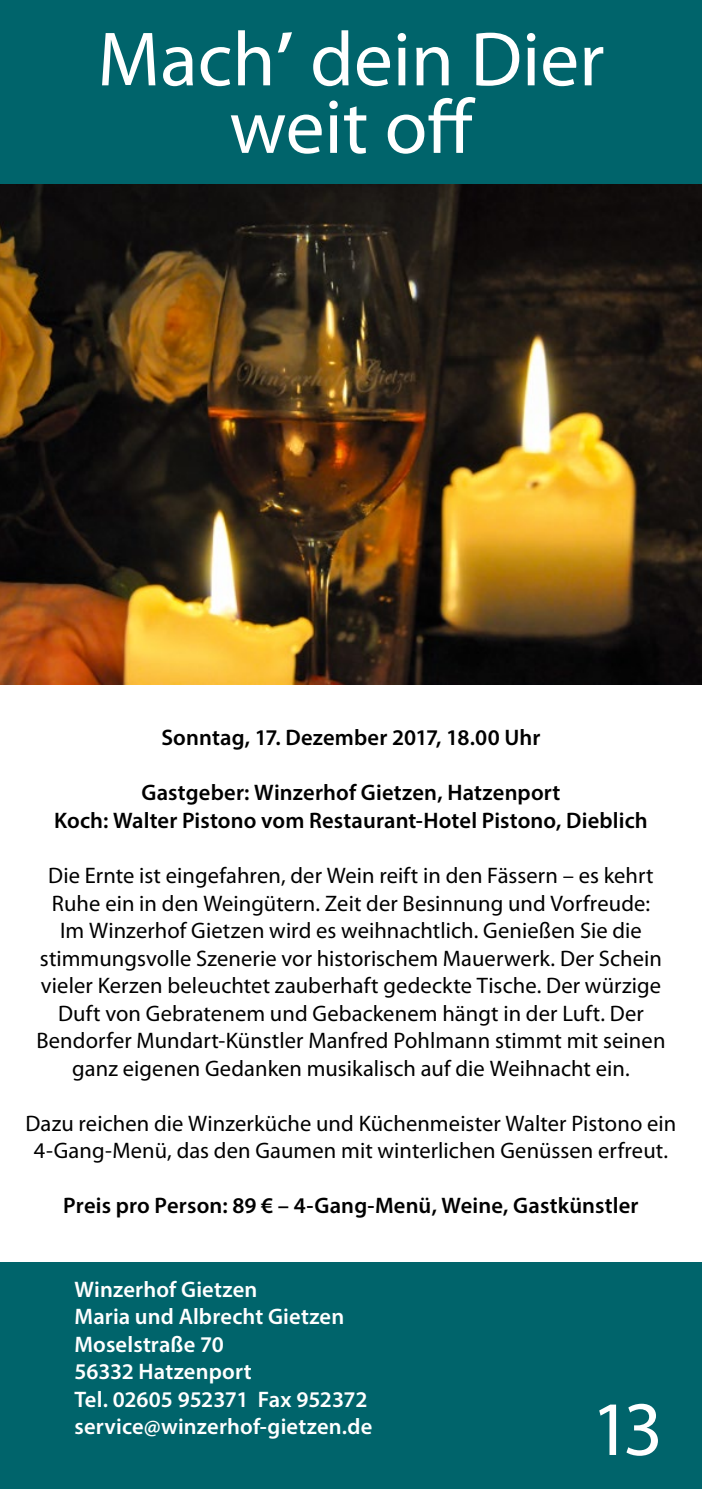
<style>
.page{position:relative;width:702px;height:1489px;background:#fff}
.page>*{position:absolute;margin:0;border:0;box-sizing:border-box;transform-origin:0 0}
.t1{font:77.5px/67.5px "Myriad Pro";color:#fff;text-align:center}
.t2{font:22.5px/27.5px "Myriad Pro";letter-spacing:.005em;color:#000;text-align:center}
.t3{font:600 22.5px/27.5px "Myriad Pro";letter-spacing:.005em;color:#000;text-align:center}
.t4{font:600 22.5px/27.5px "Myriad Pro";letter-spacing:.005em;color:#fff}
.s1{font-weight:600}
</style>
<div class="page">
<div style="left:0;top:1261px;width:702px;height:227px;background:#00646b"></div>
<div style="left:0;top:0;width:702px;height:185px;background:#00646b"></div>
<img style="left:0;top:184px;width:702px;height:500px">
<h1 class="t1" style="left:97px;top:24px;width:508px">Mach<span class="s1">’</span> dein Dier weit off</h1>
<p class="t3" style="left:161px;top:723px;width:380px">Sonntag, 17. Dezember 2017, 18.00 Uhr</p>
<p class="t3" style="left:54px;top:778px;width:595px">Gastgeber: Winzerhof Gietzen, Hatzenport<br>Koch: Walter Pistono vom Restaurant-Hotel Pistono, Dieblich</p>
<p class="t2" style="left:36px;top:861px;width:630px">Die Ernte ist eingefahren, der Wein reift in den Fässern – es kehrt Ruhe ein in den Weingütern. Zeit der Besinnung und Vorfreude:<br>Im Winzerhof Gietzen wird es weihnachtlich. Genießen Sie die stimmungsvolle Szenerie vor historischem Mauerwerk. Der Schein vieler Kerzen beleuchtet zauberhaft gedeckte Tische. Der würzige Duft von Gebratenem und Gebackenem hängt in der Luft. Der Bendorfer Mundart-Künstler Manfred Pohlmann stimmt mit seinen ganz eigenen Gedanken musikalisch auf die Weihnacht ein.</p>
<p class="t2" style="left:26px;top:1108px;width:652px">Dazu reichen die Winzerküche und Küchenmeister Walter Pistono ein<br>4-Gang-Menü, das den Gaumen mit winterlichen Genüssen erfreut.</p>
<p class="t3" style="left:63px;top:1191px;width:577px">Preis pro Person: 89 € – 4-Gang-Menü, Weine, Gastkünstler</p>
<p class="t4" style="left:74px;top:1274px;width:299px">Winzerhof Gietzen<br>Maria und Albrecht Gietzen<br>Moselstraße 70<br>56332 Hatzenport<br>Tel. 02605 952371 Fax 952372 service@winzerhof-gietzen.de</p>
<h1 class="t1" style="left:591px;top:1393px;width:73px">13</h1>
</div>
